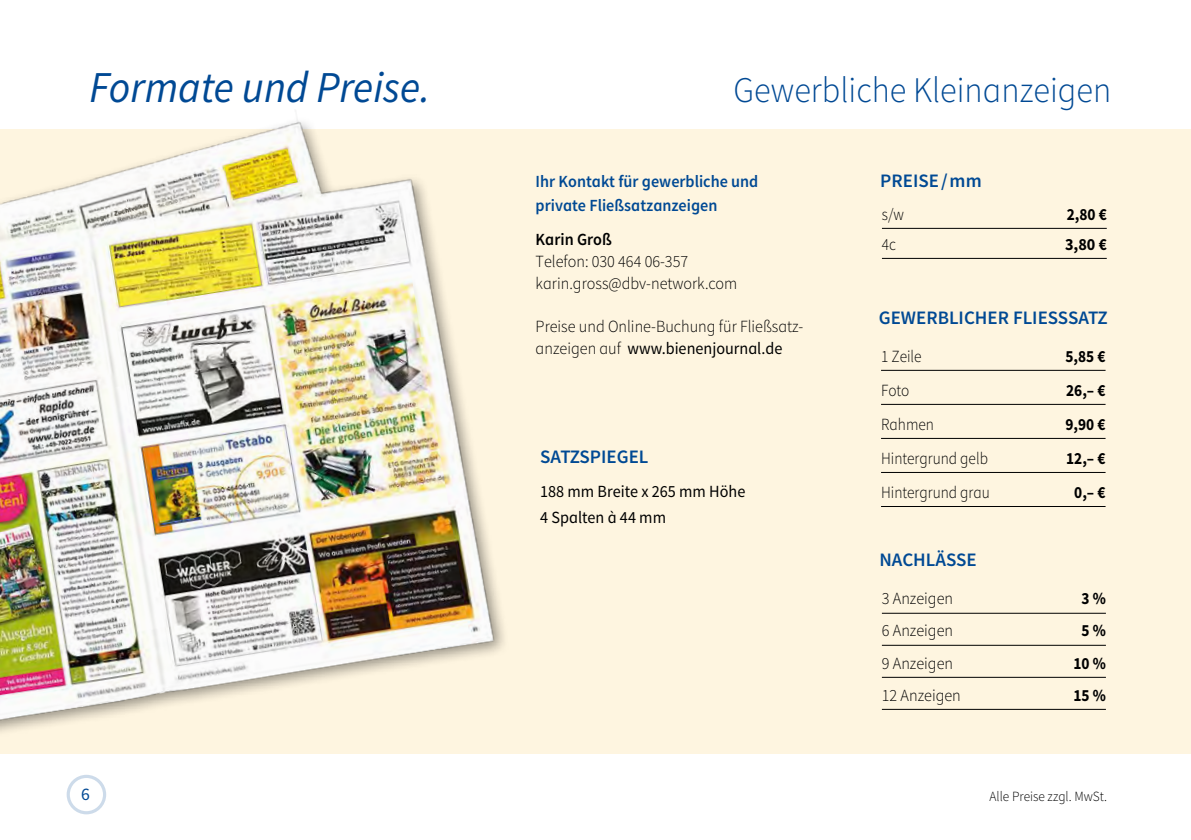
<style>
.page{position:relative;width:1191px;height:840px;background:#fff}
.page>*{position:absolute;margin:0;border:0;box-sizing:border-box;transform-origin:0 0}
.t1{font:italic 44px "MS Source Sans Pro";color:#004994;scale:.95 1}
.t2{font:300 36px "MS Source Sans Pro";color:#004994;scale:.95 1}
.t3{font:600 19px "MS Source Sans Pro";color:#004994}
.t4{font:17.6px "MS Source Sans Pro";color:#004994}
.t5{font:300 17px/22px "MS Source Sans Pro";color:#000;scale:.95 1}
.t6{font:600 17px/24px "MS Source Sans Pro";color:#004994;scale:.95 1}
.t7{font:300 17px "MS Source Sans Pro";color:#000;scale:.9 1}
.t8{font:700 17px "MS Source Sans Pro";color:#000;scale:.9 1}
.t9{font:17px/26px "MS Source Sans Pro";color:#000;scale:.95 1}
.t10{font:600 17px "MS Source Sans Pro";color:#000;scale:.95 1}
.t11{font:700 17px "MS Source Sans Pro";color:#000;scale:.95 1}
.t12{font:300 14px "MS Source Sans Pro";color:#000;scale:.95 1}
.s1{font-weight:400}
</style>
<div class="page">
<div style="left:67px;top:774px;width:39px;height:39px;border:3px solid #004994;border-radius:50%"></div>
<div style="left:0;top:129px;width:1191px;height:624px;background:#fef5e0"></div>
<hr style="left:882px;top:612px;width:224px;height:1px;background:#000">
<hr style="left:882px;top:644px;width:224px;height:1px;background:#000">
<hr style="left:882px;top:676px;width:224px;height:1px;background:#000">
<hr style="left:882px;top:708px;width:224px;height:1px;background:#000">
<hr style="left:882px;top:228px;width:224px;height:1px;background:#000">
<hr style="left:882px;top:258px;width:224px;height:1px;background:#000">
<div style="left:0;top:109px;width:510px;height:655px;background:#000;opacity:.4"></div>
<img style="left:0;top:109px;width:510px;height:637px">
<hr style="left:881px;top:370px;width:224px;height:1px;background:#000">
<hr style="left:881px;top:404px;width:224px;height:1px;background:#000">
<hr style="left:881px;top:438px;width:224px;height:1px;background:#000">
<hr style="left:881px;top:472px;width:224px;height:1px;background:#000">
<hr style="left:881px;top:506px;width:224px;height:1px;background:#000">
<h1 class="t1" style="left:90px;top:61px;width:360px">Formate und Preise.</h1>
<h2 class="t2" style="left:733px;top:69px;width:399px">Gewerbliche Kleinanzeigen</h2>
<p class="t4" style="left:81px;top:782px;width:10px">6</p>
<p class="t6" style="left:535px;top:170px;width:236px">Ihr Kontakt für gewerbliche und private Fließsatzanzeigen</p>
<p class="t10" style="left:535px;top:228px;width:82px">Karin Groß</p>
<p class="t5" style="left:535px;top:250px;width:214px">Telefon: 030 464 06-357 karin.gross@dbv-network.com</p>
<p class="t5" style="left:535px;top:315px;width:283px">Preise und Online-Buchung für Fließsatz&shy;anzeigen auf <span class="s1">www.bienenjournal.de</span></p>
<p class="t3" style="left:540px;top:444px;width:110px">SATZSPIEGEL</p>
<p class="t9" style="left:540px;top:478px;width:217px">188 mm Breite x 265 mm Höhe<br>4 Spalten à 44 mm</p>
<p class="t3" style="left:880px;top:169px;width:103px">PREISE / mm</p>
<p class="t7" style="left:882px;top:203px;width:26px">s/w</p>
<p class="t8" style="left:1066px;top:203px;width:46px">2,80 €</p>
<p class="t7" style="left:882px;top:233px;width:17px">4c</p>
<p class="t11" style="left:1065px;top:233px;width:45px">3,80 €</p>
<p class="t3" style="left:878px;top:305px;width:231px">GEWERBLICHER FLIESSSATZ</p>
<p class="t7" style="left:881px;top:345px;width:47px">1 Zeile</p>
<p class="t8" style="left:1065px;top:345px;width:46px">5,85 €</p>
<p class="t7" style="left:881px;top:379px;width:33px">Foto</p>
<p class="t8" style="left:1066px;top:379px;width:45px">26,– €</p>
<p class="t7" style="left:881px;top:413px;width:60px">Rahmen</p>
<p class="t8" style="left:1065px;top:413px;width:46px">9,90 €</p>
<p class="t7" style="left:881px;top:447px;width:120px">Hintergrund gelb</p>
<p class="t8" style="left:1066px;top:447px;width:45px">12,– €</p>
<p class="t7" style="left:881px;top:481px;width:122px">Hintergrund grau</p>
<p class="t8" style="left:1074px;top:481px;width:36px">0,– €</p>
<p class="t3" style="left:879px;top:547px;width:99px">NACHLÄSSE</p>
<p class="t5" style="left:882px;top:587px;width:77px">3 Anzeigen</p>
<p class="t8" style="left:1081px;top:587px;width:29px">3 %</p>
<p class="t5" style="left:882px;top:619px;width:77px">6 Anzeigen</p>
<p class="t8" style="left:1081px;top:619px;width:29px">5 %</p>
<p class="t5" style="left:882px;top:651px;width:77px">9 Anzeigen</p>
<p class="t8" style="left:1073px;top:651px;width:38px">10 %</p>
<p class="t5" style="left:882px;top:683px;width:85px">12 Anzeigen</p>
<p class="t8" style="left:1073px;top:683px;width:38px">15 %</p>
<p class="t12" style="left:989px;top:787px;width:125px">Alle Preise zzgl. MwSt.</p>
</div>
